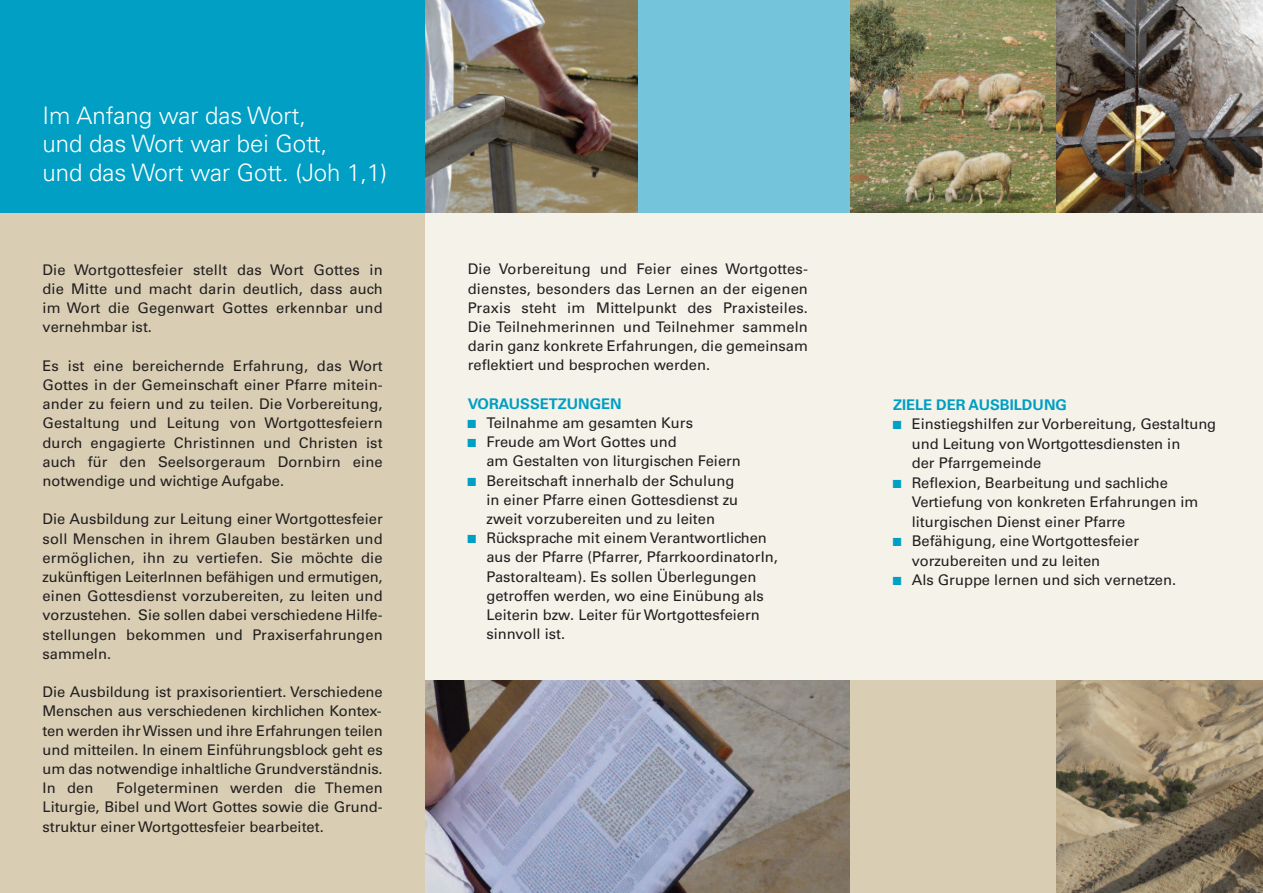
<style>
.page{position:relative;width:1263px;height:893px;background:#fff}
.page>*{position:absolute;margin:0;border:0;box-sizing:border-box;transform-origin:0 0}
.t1{font:300 24px/28.8px "Univers LT Std";color:#fff}
.t2{font:14.7px/19.2px "Univers LT Std";color:#231f20;text-align:justify}
.t3{font:700 14.7px "Univers LT Std";color:#009fc3}
.s1{font-family:"Consolas";color:#009fc3}
</style>
<div class="page">
<div style="left:0;top:0;width:425px;height:893px;background:#d9ceb3"></div>
<div style="left:850px;top:0;width:413px;height:893px;background:#f5f2ea"></div>
<div style="left:425px;top:0;width:425px;height:893px;background:#f5f2ea"></div>
<div style="left:0;top:0;width:425px;height:213px;background:#009fc3"></div>
<img style="left:425px;top:0;width:213px;height:213px">
<div style="left:638px;top:0;width:212px;height:213px;background:#74c5dc"></div>
<img style="left:425px;top:680px;width:425px;height:213px">
<div style="left:850px;top:680px;width:207px;height:213px;background:#d9ceb3"></div>
<img style="left:1057px;top:680px;width:206px;height:213px">
<img style="left:850px;top:0;width:207px;height:213px">
<img style="left:1057px;top:0;width:206px;height:213px">
<h1 class="t1" style="left:43px;top:103px;width:346px">Im Anfang war das Wort,<br>und das Wort war bei Gott,<br>und das Wort war Gott. (Joh 1,1)</h1>
<p class="t2" style="left:43px;top:261px;width:342px">Die Wortgottesfeier stellt das Wort Gottes in die Mitte und macht darin deutlich, dass auch im Wort die Gegenwart Gottes erkennbar und vernehmbar ist.</p>
<p class="t2" style="left:43px;top:357px;width:342px">Es ist eine bereichernde Erfahrung, das Wort Gottes in der Gemeinschaft einer Pfarre mitein&shy;ander zu feiern und zu teilen. Die Vorbereitung, Gestaltung und Leitung von Wortgottesfeiern durch engagierte Christinnen und Christen ist auch für den Seelsorgeraum Dornbirn eine notwendige und wichtige Aufgabe.</p>
<p class="t2" style="left:42px;top:511px;width:342px">Die Ausbildung zur Leitung einer Wortgottesfeier soll Menschen in ihrem Glauben bestärken und ermöglichen, ihn zu vertiefen. Sie möchte die zukünftigen LeiterInnen befähigen und ermutigen, einen Gottesdienst vorzubereiten, zu leiten und vorzustehen. Sie sollen dabei verschiedene Hilfe&shy;stellungen bekommen und Praxiserfahrungen sammeln.</p>
<p class="t2" style="left:42px;top:684px;width:342px">Die Ausbildung ist praxisorientiert. Verschiedene Menschen aus verschiedenen kirchlichen Kontex&shy;ten werden ihrWissen und ihre Erfahrungen teilen und mitteilen. In einem Einführungsblock geht es um das notwendige inhaltliche Grundverständnis.<br>In den</p>
<p class="t2" style="left:42px;top:780px;width:342px;text-indent:74px">Folgeterminen werden die Themen Liturgie, Bibel und Wort Gottes sowie die Grund&shy;struktur einer Wortgottesfeier bearbeitet.</p>
<p class="t2" style="left:468px;top:261px;width:342px">Die Vorbereitung und Feier eines Wortgottes&shy;dienstes, besonders das Lernen an der eigenen Praxis steht im Mittelpunkt des Praxisteiles.<br>Die Teilnehmerinnen und Teilnehmer sammeln darin ganz konkrete Erfahrungen, die gemeinsam reflektiert und besprochen werden.</p>
<p class="t3" style="left:468px;top:398px;width:155px">VORAUSSETZUNGEN</p>
<p class="t2" style="left:468px;top:414px;width:227px"><span class="s1">■</span> Teilnahme am gesamten Kurs</p>
<p class="t2" style="left:486px;top:434px;width:256px;text-indent:-19px"><span class="s1">■</span> Freude am Wort Gottes und<br>am Gestalten von liturgischen Feiern</p>
<p class="t2" style="left:486px;top:472px;width:253px;text-align:left;text-indent:-19px"><span class="s1">■</span> Bereitschaft innerhalb der Schulung in einer Pfarre einen Gottesdienst zu zweit vorzubereiten und zu leiten</p>
<p class="t2" style="left:486px;top:530px;width:293px;text-align:left;text-indent:-19px"><span class="s1">■</span> Rücksprache mit einem Verantwortlichen aus der Pfarre (Pfarrer, PfarrkoordinatorIn, Pastoralteam). Es sollen Überlegungen getroffen werden, wo eine Einübung als Leiterin bzw. Leiter für Wortgottesfeiern sinnvoll ist.</p>
<p class="t3" style="left:893px;top:399px;width:175px">ZIELE DER AUSBILDUNG</p>
<p class="t2" style="left:912px;top:415px;width:306px;text-align:left;text-indent:-19px"><span class="s1">■</span> Einstiegshilfen zur Vorbereitung, Gestaltung und Leitung von Wortgottesdiensten in<br>der Pfarrgemeinde</p>
<p class="t2" style="left:912px;top:474px;width:288px;text-align:left;text-indent:-19px"><span class="s1">■</span> Reflexion, Bearbeitung und sachliche<br>Vertiefung von konkreten Erfahrungen im liturgischen Dienst einer Pfarre</p>
<p class="t2" style="left:912px;top:532px;width:229px;text-indent:-19px"><span class="s1">■</span> Befähigung, eine Wortgottesfeier vorzubereiten und zu leiten</p>
<p class="t2" style="left:893px;top:572px;width:285px"><span class="s1">■</span> Als Gruppe lernen und sich vernetzen.</p>
</div>
